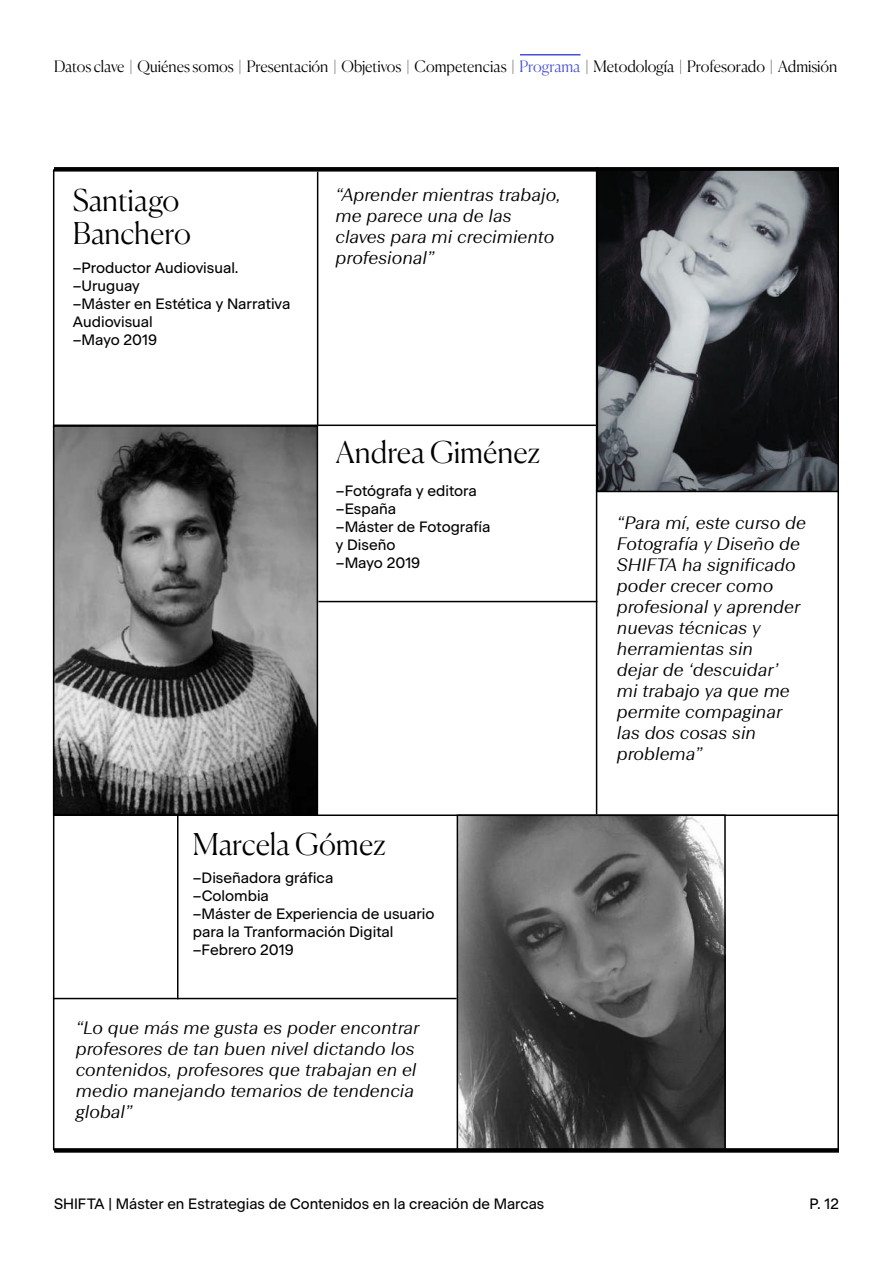
<style>
.page{position:relative;width:893px;height:1263px;background:#fff}
.page>*{position:absolute;margin:0;border:0;box-sizing:border-box;transform-origin:0 0}
.t1{font:300 30px/33px "Canela";color:#000}
.t2{font:italic 300 18px/21px "Beausite Fit";color:#000}
.t3{font:300 15.75px "Canela";letter-spacing:-.005em;color:#000}
.t4{font:15px/18px "Beausite Classic";color:#000}
.s1{color:#4751d5}
</style>
<div class="page">
<hr style="left:520px;top:54px;width:60px;height:2px;background:#4751d5">
<div style="left:54px;top:167px;width:785px;height:5px;background:#000"></div>
<img style="left:56px;top:428px;width:259px;height:384px">
<div style="left:53px;top:425px;width:265px;height:390px;border:2px solid #000"></div>
<img style="left:460px;top:817px;width:263px;height:330px">
<div style="left:457px;top:814px;width:269px;height:336px;border:2px solid #000"></div>
<img style="left:600px;top:172px;width:236px;height:317px">
<div style="left:597px;top:169px;width:242px;height:323px;border:2px solid #000"></div>
<hr style="left:54px;top:814px;width:785px;height:2px;background:#000">
<hr style="left:317px;top:172px;width:1px;height:254px;background:#000">
<hr style="left:54px;top:424px;width:543px;height:2px;background:#000">
<hr style="left:596px;top:167px;width:1px;height:647px;background:#000">
<hr style="left:318px;top:601px;width:279px;height:1px;background:#000">
<hr style="left:53px;top:998px;width:404px;height:1px;background:#000">
<hr style="left:177px;top:816px;width:1px;height:183px;background:#000">
<div style="left:54px;top:1148px;width:785px;height:5px;background:#000"></div>
<p class="t3" style="left:54px;top:53px;width:785px">Datos clave | Quiénes somos | Presentación | Objetivos | Competencias | <span class="s1">Programa</span> | Metodología | Profesorado | Admisión</p>
<h1 class="t1" style="left:73px;top:181px;width:120px">Santiago<br>Banchero</h1>
<p class="t2" style="left:336px;top:183px;width:227px">“Aprender mientras trabajo, me parece una de las claves para mi crecimiento profesional”</p>
<p class="t4" style="left:73px;top:257px;width:219px">–Productor Audiovisual. –Uruguay<br>–Máster en Estética y Narrativa<br>Audiovisual<br>–Mayo 2019</p>
<h1 class="t1" style="left:336px;top:433px;width:206px">Andrea Giménez</h1>
<p class="t4" style="left:336px;top:480px;width:156px">–Fotógrafa y editora –España<br>–Máster de Fotografía y Diseño<br>–Mayo 2019</p>
<h1 class="t1" style="left:193px;top:825px;width:195px">Marcela Gómez</h1>
<p class="t4" style="left:193px;top:868px;width:243px">–Diseñadora gráfica<br>–Colombia<br>–Máster de Experiencia de usuario para la Tranformación Digital –Febrero 2019</p>
<p class="t2" style="left:76px;top:1016px;width:345px">“Lo que más me gusta es poder encontrar profesores de tan buen nivel dictando los contenidos, profesores que trabajan en el medio manejando temarios de tendencia global”</p>
<p class="t2" style="left:617px;top:511px;width:191px">“Para mí, este curso de<br>Fotografía y Diseño de<br>SHIFTA ha significado poder crecer como profesional y aprender nuevas técnicas y herramientas sin<br>dejar de ‘descuidar’<br>mi trabajo ya que me permite compaginar las dos cosas sin problema”</p>
<p class="t4" style="left:54px;top:1194px;width:492px">SHIFTA | Máster en Estrategias de Contenidos en la creación de Marcas</p>
<p class="t4" style="left:809px;top:1194px;width:31px">P. 12</p>
</div>
